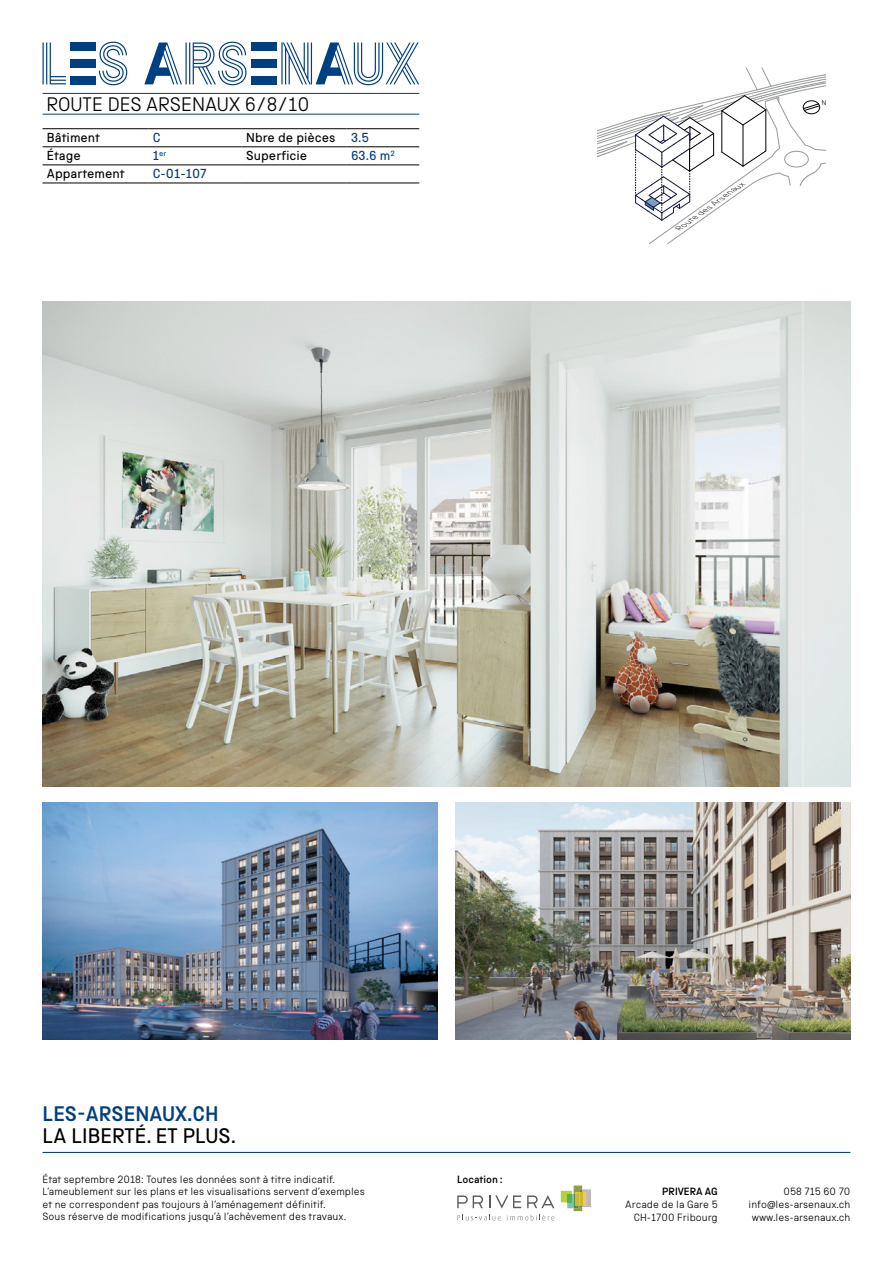
<style>
.page{position:relative;width:893px;height:1263px;background:#fff}
.page>*{position:absolute;margin:0;border:0;box-sizing:border-box;transform-origin:0 0}
.t1{font:21px "Copy";color:#000}
.t2{font:500 21px "Copy";color:#003f81}
.t3{font:300 19.5px "Copy";color:#000}
.t4{font:13.05px "Copy";color:#000}
.t5{font:13.05px "Copy";color:#003f81}
.t6{font:300 10.5px/12.6px "Copy";color:#000;text-align:right}
.t7{font:500 10.5px "Copy";color:#000}
.t8{font:italic 100 7.65px "Copy";color:#000;scale:1.19 1}
.t9{font:7.65px "Copy";color:#003f81}
.t10{font:300 6.75px "Copy";color:#000}
.s1{color:#003f81}
.s2{font-size:13.05px}
</style>
<div class="page">
<svg style="left:561px;top:1185px;width:30px;height:26px"></svg>
<svg style="left:457px;top:1195px;width:26px;height:13px"></svg>
<svg style="left:489px;top:1195px;width:32px;height:13px"></svg>
<svg style="left:527px;top:1195px;width:27px;height:13px"></svg>
<svg style="left:457px;top:1214px;width:44px;height:6px"></svg>
<svg style="left:507px;top:1214px;width:47px;height:6px"></svg>
<hr style="left:43px;top:1152px;width:807px;height:1px;background:#003f81">
<hr style="left:43px;top:93px;width:376px;height:1px;background:#003f81">
<hr style="left:43px;top:114px;width:376px;height:1px;background:#003f81">
<svg style="left:144px;top:42px;width:275px;height:43px"></svg>
<svg style="left:43px;top:42px;width:84px;height:43px"></svg>
<div style="left:70px;top:43px;width:25px;height:8px;background:#003f81"></div>
<div style="left:251px;top:43px;width:25px;height:8px;background:#003f81"></div>
<div style="left:70px;top:59px;width:25px;height:9px;background:#003f81"></div>
<div style="left:251px;top:59px;width:25px;height:9px;background:#003f81"></div>
<div style="left:70px;top:76px;width:25px;height:8px;background:#003f81"></div>
<div style="left:251px;top:76px;width:25px;height:8px;background:#003f81"></div>
<img style="left:43px;top:302px;width:807px;height:485px">
<img style="left:43px;top:803px;width:395px;height:237px">
<img style="left:455px;top:803px;width:395px;height:237px">
<hr style="left:43px;top:128px;width:105px;height:1px;background:#000">
<hr style="left:148px;top:128px;width:94px;height:1px;background:#000">
<hr style="left:242px;top:128px;width:105px;height:1px;background:#000">
<hr style="left:347px;top:128px;width:72px;height:1px;background:#000">
<hr style="left:43px;top:147px;width:105px;height:1px;background:#000">
<hr style="left:148px;top:147px;width:94px;height:1px;background:#000">
<hr style="left:242px;top:147px;width:105px;height:1px;background:#000">
<hr style="left:347px;top:147px;width:72px;height:1px;background:#000">
<hr style="left:43px;top:165px;width:105px;height:1px;background:#000">
<hr style="left:148px;top:165px;width:94px;height:1px;background:#000">
<hr style="left:242px;top:165px;width:105px;height:1px;background:#000">
<hr style="left:347px;top:165px;width:72px;height:1px;background:#000">
<hr style="left:43px;top:183px;width:105px;height:1px;background:#000">
<hr style="left:148px;top:183px;width:94px;height:1px;background:#000">
<hr style="left:242px;top:183px;width:105px;height:1px;background:#000">
<hr style="left:347px;top:183px;width:72px;height:1px;background:#000">
<svg style="left:597px;top:68px;width:229px;height:176px"></svg>
<h2 class="t3" style="left:46px;top:93px;width:265px">Route des arsenaux 6/8/10</h2>
<p class="t4" style="left:47px;top:130px;width:55px">Bâtiment</p>
<p class="t5" style="left:153px;top:130px;width:9px">C</p>
<p class="t4" style="left:246px;top:130px;width:124px">Nbre de pièces <span class="s1">3.5</span></p>
<p class="t4" style="left:47px;top:148px;width:35px">étage</p>
<p class="t9" style="left:153px;top:149px;width:15px"><span class="s2">1</span>er</p>
<p class="t4" style="left:246px;top:148px;width:63px">Superficie</p>
<p class="t5" style="left:351px;top:148px;width:45px">63.6 m<sup>2</sup></p>
<p class="t4" style="left:47px;top:166px;width:79px">Appartement</p>
<p class="t5" style="left:153px;top:166px;width:56px">C-01-107</p>
<p class="t8" style="left:676px;top:225px;width:70px;rotate:-35deg">Route des Arsenaux</p>
<p class="t10" style="left:822px;top:99px;width:6px">N</p>
<h1 class="t2" style="left:43px;top:1101px;width:177px">LES-ARSENAUX.ch</h1>
<h1 class="t1" style="left:43px;top:1123px;width:195px">LA LIBERTé. ET PLUS.</h1>
<p class="t6" style="left:43px;top:1173px;width:324px;text-align:left">État septembre 2018: Toutes les données sont à titre indicatif.<br>L’ameublement sur les plans et les visualisations servent d’exemples et ne correspondent pas toujours à l’aménagement définitif.<br>Sous réserve de modifications jusqu’à l’achèvement des travaux.</p>
<p class="t7" style="left:457px;top:1173px;width:47px">Location:</p>
<p class="t7" style="left:662px;top:1186px;width:57px">PRIVERA AG</p>
<p class="t6" style="left:625px;top:1198px;width:94px">Arcade de la Gare 5<br>CH-1700 Fribourg</p>
<p class="t6" style="left:749px;top:1185px;width:103px;text-align:justify;text-indent:35px">058 715 60 70 info@les-arsenaux.ch www.les-arsenaux.ch</p>
</div>
